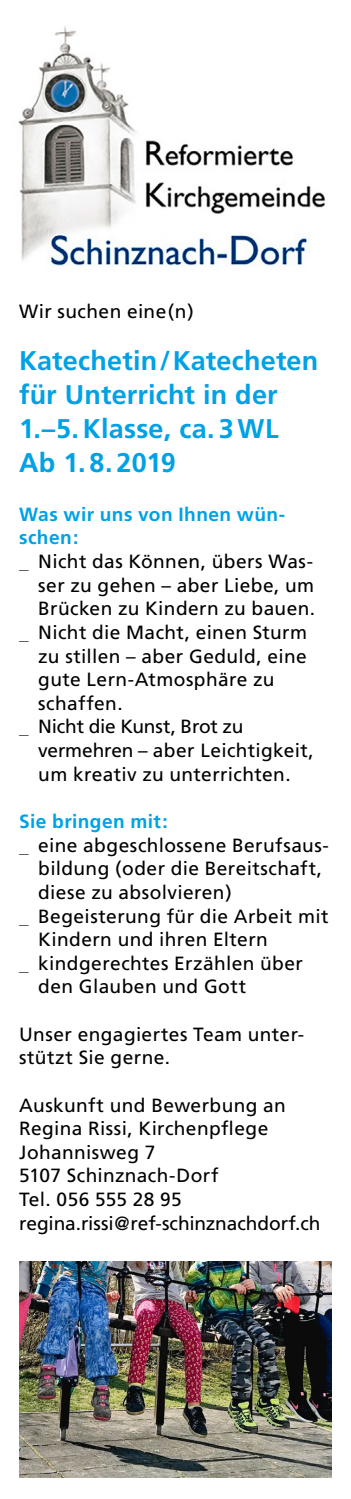
<style>
.page{position:relative;width:351px;height:1499px;background:#fff}
.page>*{position:absolute;margin:0;border:0;box-sizing:border-box;transform-origin:0 0}
.t1{font:700 27px/33.8px "Frutiger";letter-spacing:.01em;color:#00a1e5}
.Bulletpoints{font:19.12px/23.6px "Frutiger";letter-spacing:.02em;color:#000}
.t2{font:700 19.12px/23.6px "Frutiger";letter-spacing:.02em;color:#00a1e5}
.Bulletpoints-2{font:19.12px "Frutiger";letter-spacing:-.01em;color:#000}
.s1{font-family:"Melior Com"}
</style>
<div class="page">
<img style="left:19px;top:1261px;width:313px;height:216px">
<img style="left:18px;top:26px;width:307px;height:241px">
<p class="Bulletpoints" style="left:19px;top:299px;width:176px">Wir suchen eine(n)</p>
<p class="t1" style="left:19px;top:344px;width:301px">Katechetin/Katecheten für Unterricht in der<br>1.–5.Klasse, ca. 3WL<br>Ab 1. 8. 2019</p>
<p class="t2" style="left:19px;top:502px;width:267px">Was wir uns von Ihnen wün&shy;schen:</p>
<p class="Bulletpoints" style="left:38px;top:549px;width:278px;text-align:justify;text-indent:-19px"><span class="s1">_</span> Nicht das Können, übers Was&shy;ser zu gehen – aber Liebe, um Brücken zu Kindern zu bauen.</p>
<p class="Bulletpoints" style="left:38px;top:620px;width:270px;text-indent:-19px"><span class="s1">_</span> Nicht die Macht, einen Sturm zu stillen – aber Geduld, eine gute Lern-Atmosphäre zu schaffen.</p>
<p class="Bulletpoints" style="left:38px;top:715px;width:277px;text-indent:-19px"><span class="s1">_</span> Nicht die Kunst, Brot zu vermehren – aber Leichtigkeit, um kreativ zu unterrichten.</p>
<p class="t2" style="left:19px;top:809px;width:150px">Sie bringen mit:</p>
<p class="Bulletpoints" style="left:38px;top:833px;width:292px;text-indent:-19px"><span class="s1">_</span> eine abgeschlossene Berufsaus&shy;bildung (oder die Bereitschaft, diese zu absolvieren)</p>
<p class="Bulletpoints" style="left:38px;top:904px;width:292px;text-indent:-19px"><span class="s1">_</span> Begeisterung für die Arbeit mit<br>Kindern und ihren Eltern</p>
<p class="Bulletpoints" style="left:38px;top:951px;width:266px;text-indent:-19px"><span class="s1">_</span> kindgerechtes Erzählen über den Glauben und Gott</p>
<p class="Bulletpoints" style="left:19px;top:1022px;width:286px">Unser engagiertes Team unter&shy;stützt Sie gerne.</p>
<p class="Bulletpoints" style="left:19px;top:1093px;width:268px">Auskunft und Bewerbung an</p>
<p class="Bulletpoints" style="left:19px;top:1116px;width:251px">Regina Rissi, Kirchenpflege</p>
<p class="Bulletpoints" style="left:19px;top:1140px;width:138px">Johannisweg 7</p>
<p class="Bulletpoints" style="left:19px;top:1164px;width:201px">5107 Schinznach-Dorf</p>
<p class="Bulletpoints" style="left:19px;top:1187px;width:164px">Tel. 056 555 28 95</p>
<p class="Bulletpoints-2" style="left:19px;top:1212px;width:303px">regina.rissi@ref-schinznachdorf.ch</p>
</div>
